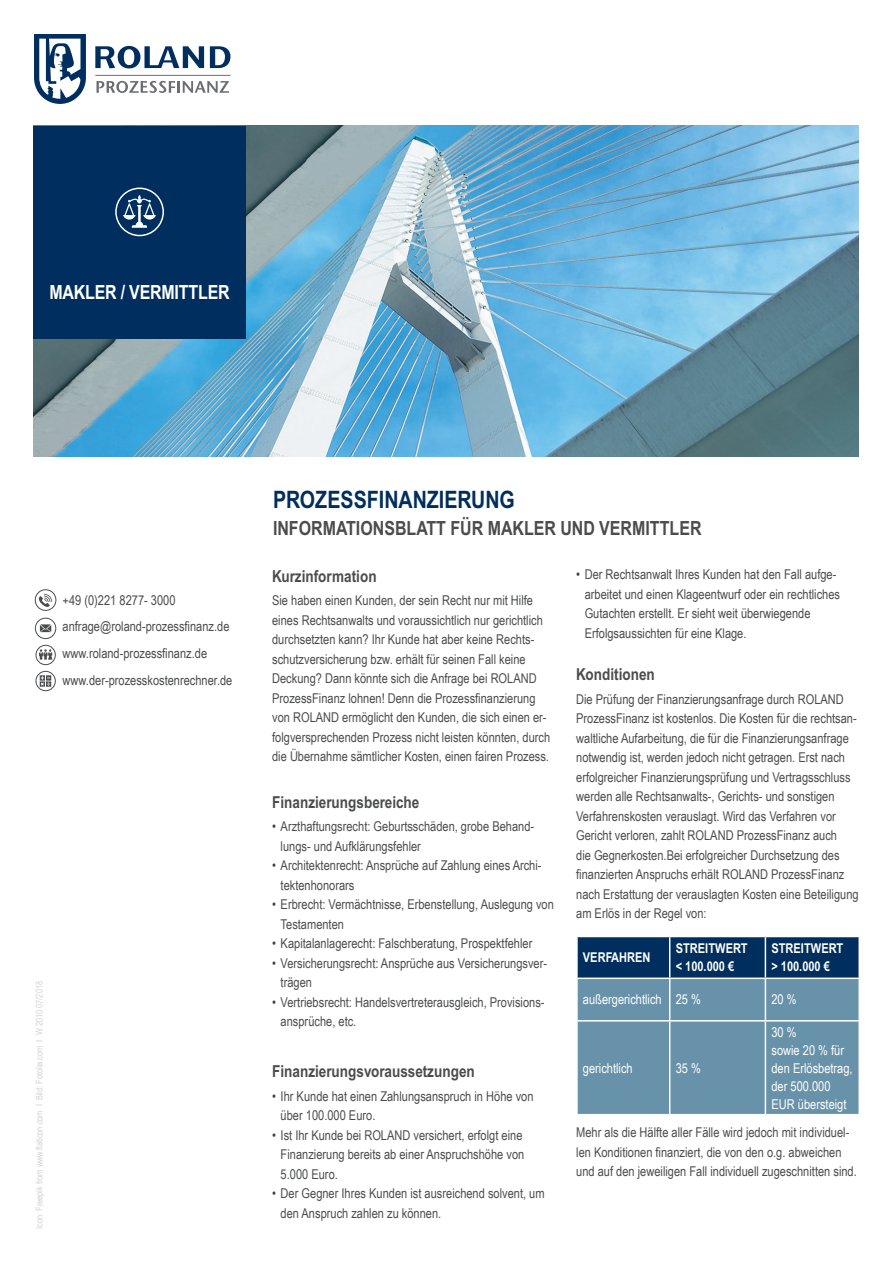
<style>
.page{position:relative;width:893px;height:1263px;background:#fff}
.page>*{position:absolute;margin:0;border:0;box-sizing:border-box;transform-origin:0 0}
.t1{font:700 24px "Arial Narrow MT Std";color:#002e5e}
.t2{font:700 19.5px "Arial Narrow MT Std";color:#4b4c4d}
.t3{font:700 19.5px "Arial Narrow MT Std";letter-spacing:-.01em;color:#fff}
.t4{font:700 16.5px "Arial Narrow MT Std";color:#4b4c4d}
.t5{font:13.5px/19.5px "Arial Narrow";color:#4b4c4d}
.t6{font:13.5px/18px "Arial Narrow";color:#fff}
.t7{font:700 13.5px/18px "Arial Narrow MT Std";color:#fff}
.t8{font:9px "Arial Narrow";color:#d1d2d4}
.s1{color:#3e3e3f}
</style>
<div class="page">
<hr style="left:95px;top:75px;width:135px;height:1px;background:#6c6d70">
<svg style="left:95px;top:46px;width:135px;height:22px"></svg>
<svg style="left:96px;top:81px;width:133px;height:12px"></svg>
<svg style="left:34px;top:34px;width:52px;height:70px"></svg>
<div style="left:35px;top:618px;width:21px;height:21px;border:1px solid #4b4c4d;border-radius:50%"></div>
<svg style="left:40px;top:624px;width:11px;height:8px"></svg>
<div style="left:35px;top:589px;width:21px;height:22px;border:1px solid #4b4c4d;border-radius:50%"></div>
<svg style="left:39px;top:594px;width:13px;height:13px"></svg>
<div style="left:36px;top:645px;width:20px;height:20px;border:1px solid #4b4c4d;border-radius:50%"></div>
<svg style="left:39px;top:649px;width:13px;height:11px"></svg>
<div style="left:36px;top:671px;width:20px;height:20px;border:1px solid #4b4c4d;border-radius:50%"></div>
<svg style="left:40px;top:675px;width:11px;height:12px"></svg>
<svg style="left:578px;top:937px;width:280px;height:177px;background:#517b98"></svg>
<hr style="left:669px;top:937px;width:1px;height:40px;background:#fff">
<hr style="left:765px;top:937px;width:1px;height:40px;background:#fff">
<hr style="left:576px;top:977px;width:94px;height:2px;background:#fff">
<hr style="left:670px;top:977px;width:95px;height:2px;background:#fff">
<hr style="left:765px;top:977px;width:95px;height:2px;background:#fff">
<hr style="left:669px;top:979px;width:1px;height:41px;background:#fff">
<hr style="left:765px;top:979px;width:1px;height:41px;background:#fff">
<hr style="left:576px;top:1020px;width:94px;height:1px;background:#fff">
<hr style="left:670px;top:1020px;width:95px;height:1px;background:#fff">
<hr style="left:669px;top:1021px;width:1px;height:93px;background:#fff">
<hr style="left:765px;top:1020px;width:95px;height:1px;background:#fff">
<hr style="left:765px;top:1021px;width:1px;height:93px;background:#fff">
<img style="left:33px;top:126px;width:826px;height:330px">
<div style="left:33px;top:126px;width:213px;height:212px;background:#002e5e"></div>
<div style="left:115px;top:188px;width:49px;height:48px;border:1px solid #fff;border-radius:50%"></div>
<svg style="left:123px;top:195px;width:33px;height:33px"></svg>
<h2 class="t3" style="left:49px;top:280px;width:182px">MAKLER / VERMITTLER</h2>
<p class="t5" style="left:63px;top:588px;width:168px;line-height:25.2px">+49 (0)221 8277- 3000 anfrage@roland-prozessfinanz.de</p>
<p class="t5" style="left:63px;top:639px;width:171px;line-height:27.3px">www.roland-prozessfinanz.de www.der-prozesskostenrechner.de</p>
<p class="t8" style="left:33px;top:1229px;width:249px;rotate:-90deg">Icon: Freepik from www.flaticon.com I Bild: Fotolia.com I W 2010 07/2018</p>
<h1 class="t1" style="left:273px;top:486px;width:243px">PROZESSFINANZIERUNG</h1>
<h2 class="t2" style="left:273px;top:517px;width:430px">INFORMATIONSBLATT FÜR MAKLER UND VERMITTLER</h2>
<p class="t4" style="left:272px;top:566px;width:106px">Kurzinformation</p>
<p class="t5" style="left:272px;top:590px;width:280px">Sie haben einen Kunden, der sein Recht nur mit Hilfe eines Rechtsanwalts und voraussichtlich nur gerichtlich durchsetzten kann? Ihr Kunde hat aber keine Rechts&shy;schutzversicherung bzw. erhält für seinen Fall keine Deckung? Dann könnte sich die Anfrage bei ROLAND ProzessFinanz lohnen! Denn die Prozessfinanzierung von ROLAND ermöglicht den Kunden, die sich einen er&shy;folgversprechenden Prozess nicht leisten könnten, durch die Übernahme sämtlicher Kosten, einen fairen Prozess.</p>
<p class="t4" style="left:272px;top:792px;width:149px">Finanzierungsbereiche</p>
<p class="t5" style="left:281px;top:816px;width:255px;text-indent:-9px"><span class="s1">•</span> Arzthaftungsrecht: Geburtsschäden, grobe Behand&shy;lungs- und Aufklärungsfehler</p>
<p class="t5" style="left:281px;top:855px;width:262px;text-indent:-9px"><span class="s1">•</span> Architektenrecht: Ansprüche auf Zahlung eines Archi&shy;tektenhonorars</p>
<p class="t5" style="left:281px;top:894px;width:275px;text-indent:-9px"><span class="s1">•</span> Erbrecht: Vermächtnisse, Erbenstellung, Auslegung von<br>Testamenten</p>
<p class="t5" style="left:272px;top:933px;width:262px"><span class="s1">•</span> Kapitalanlagerecht: Falschberatung, Prospektfehler</p>
<p class="t5" style="left:281px;top:953px;width:268px;text-indent:-9px"><span class="s1">•</span> Versicherungsrecht: Ansprüche aus Versicherungsver&shy;trägen</p>
<p class="t5" style="left:281px;top:992px;width:265px;text-indent:-9px"><span class="s1">•</span> Vertriebsrecht: Handelsvertreterausgleich, Provisions&shy;ansprüche, etc.</p>
<p class="t4" style="left:272px;top:1061px;width:204px">Finanzierungsvoraussetzungen</p>
<p class="t5" style="left:281px;top:1086px;width:254px;text-indent:-9px"><span class="s1">•</span> Ihr Kunde hat einen Zahlungsanspruch in Höhe von über 100.000 Euro.</p>
<p class="t5" style="left:281px;top:1125px;width:245px;text-indent:-9px"><span class="s1">•</span> Ist Ihr Kunde bei ROLAND versichert, erfolgt eine<br>Finanzierung bereits ab einer Anspruchshöhe von<br>5.000 Euro.</p>
<p class="t5" style="left:281px;top:1183px;width:265px;text-indent:-9px"><span class="s1">•</span> Der Gegner Ihres Kunden ist ausreichend solvent, um den Anspruch zahlen zu können.</p>
<p class="t5" style="left:585px;top:564px;width:257px;text-indent:-9px"><span class="s1">•</span> Der Rechtsanwalt Ihres Kunden hat den Fall aufge&shy;arbeitet und einen Klageentwurf oder ein rechtliches Gutachten erstellt. Er sieht weit überwiegende Erfolgsaussichten für eine Klage.</p>
<p class="t4" style="left:576px;top:664px;width:80px">Konditionen</p>
<p class="t5" style="left:576px;top:689px;width:284px">Die Prüfung der Finanzierungsanfrage durch ROLAND ProzessFinanz ist kostenlos. Die Kosten für die rechtsan&shy;waltliche Aufarbeitung, die für die Finanzierungsanfrage notwendig ist, werden jedoch nicht getragen. Erst nach erfolgreicher Finanzierungsprüfung und Vertragsschluss werden alle Rechtsanwalts-, Gerichts- und sonstigen Verfahrenskosten verauslagt. Wird das Verfahren vor Gericht verloren, zahlt ROLAND ProzessFinanz auch<br>die Gegnerkosten.Bei erfolgreicher Durchsetzung des finanzierten Anspruchs erhält ROLAND ProzessFinanz nach Erstattung der verauslagten Kosten eine Beteiligung am Erlös in der Regel von:</p>
<p class="t7" style="left:583px;top:948px;width:69px">VERFAHREN</p>
<p class="t7" style="left:676px;top:939px;width:73px">STREITWERT &lt; 100.000 €</p>
<p class="t7" style="left:771px;top:939px;width:73px">STREITWERT &gt; 100.000 €</p>
<p class="t6" style="left:583px;top:990px;width:120px">außergerichtlich 25 %</p>
<p class="t6" style="left:771px;top:990px;width:27px">20 %</p>
<p class="t6" style="left:771px;top:1022px;width:83px">30 %<br>sowie 20 % für den Erlösbetrag, der 500.000<br>EUR übersteigt</p>
<p class="t5" style="left:576px;top:1122px;width:282px">Mehr als die Hälfte aller Fälle wird jedoch mit individuel&shy;len Konditionen finanziert, die von den o.g. abweichen und auf den jeweiligen Fall individuell zugeschnitten sind.</p>
<p class="t6" style="left:583px;top:1058px;width:51px">gerichtlich</p>
<p class="t6" style="left:676px;top:1058px;width:27px">35 %</p>
</div>
